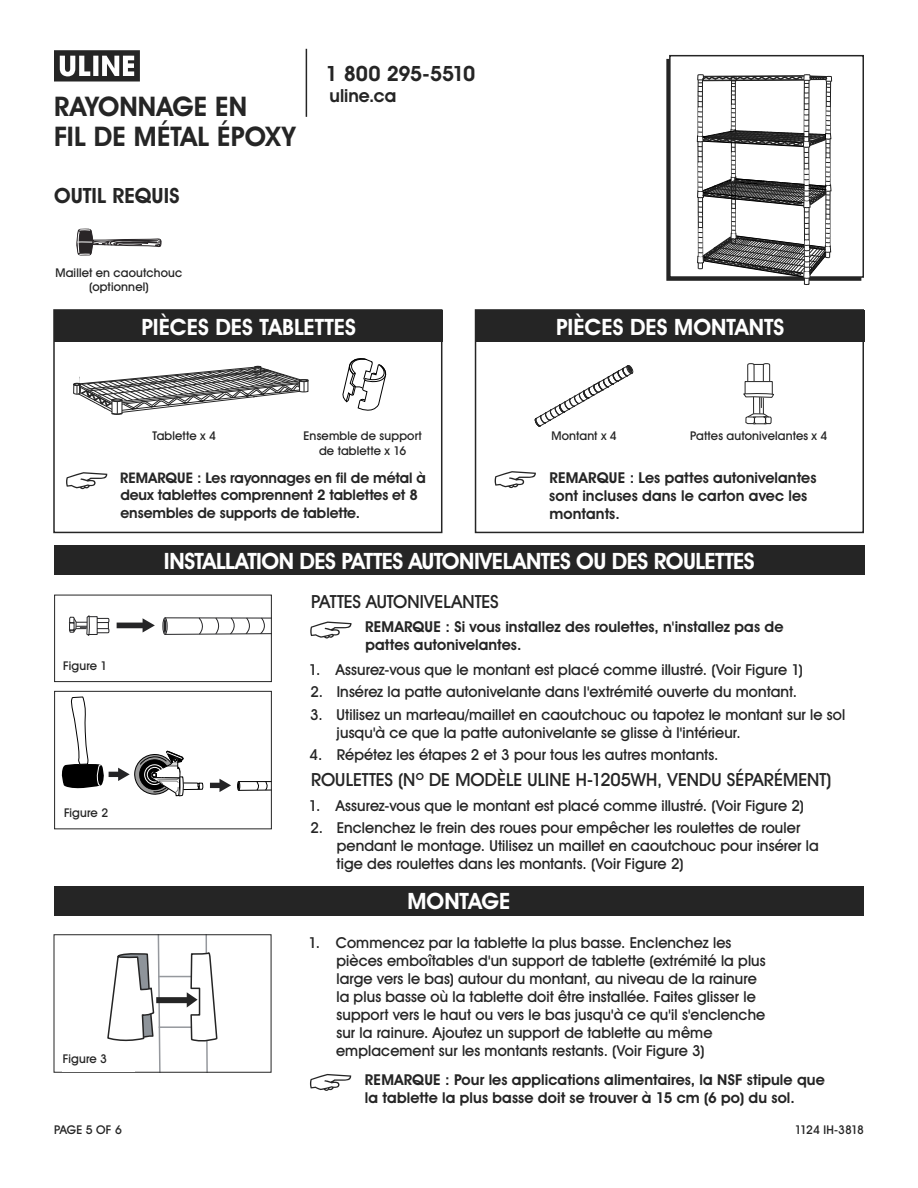
<style>
.page{position:relative;width:918px;height:1188px;background:#fff}
.page>*{position:absolute;margin:0;border:0;box-sizing:border-box;transform-origin:0 0}
.t1{font:700 27px/30px "Uline Two Knine";letter-spacing:.005em;color:#252525}
.t2{font:700 22.5px "Uline Two Knine";letter-spacing:-.015em;color:#fff}
.t3{font:700 21px "Uline Two Knine";letter-spacing:-.005em;color:#252525}
.t4{font:18px "Uline Two Knine";color:#252525}
.t5{font:700 18px "Uline Two Knine";color:#252525}
.t6{font:15px/18px "Uline Two Knine";letter-spacing:.005em;color:#252525}
.t7{font:700 15px/18px "Uline Two Knine";letter-spacing:.005em;color:#252525}
.t8{font:700 14.7px/17.5px "Uline Two Knine";letter-spacing:-.005em;color:#252525}
.t9{font:12px/14.4px "Uline Two Knine";letter-spacing:.015em;color:#252525;text-align:center}
.t10{font:12px "Uline Two Knine";letter-spacing:-.065em;color:#252525}
.s1{font-weight:700}
</style>
<div class="page">
<svg style="left:54px;top:50px;width:86px;height:32px"></svg>
<hr style="left:306px;top:49px;width:1px;height:68px;background:#252525">
<div style="left:475px;top:309px;width:389px;height:224px;border:2px solid #252525"></div>
<div style="left:53px;top:309px;width:389px;height:224px;border:2px solid #252525"></div>
<svg style="left:534px;top:365px;width:100px;height:62px"></svg>
<svg style="left:73px;top:366px;width:236px;height:49px"></svg>
<div style="left:669px;top:55px;width:195px;height:223px;border:2px solid #252525"></div>
<svg style="left:697px;top:74px;width:135px;height:211px"></svg>
<svg style="left:77px;top:229px;width:84px;height:26px"></svg>
<div style="left:54px;top:886px;width:810px;height:30px;background:#252525"></div>
<hr style="left:158px;top:976px;width:34px;height:1px;background:#95989d">
<hr style="left:159px;top:1026px;width:33px;height:2px;background:#95989d">
<svg style="left:107px;top:936px;width:56px;height:135px"></svg>
<div style="left:156px;top:997px;width:34px;height:6px;background:#252525"></div>
<svg style="left:187px;top:936px;width:31px;height:135px"></svg>
<div style="left:54px;top:934px;width:217px;height:139px;border:1px solid #252525"></div>
<div style="left:63px;top:1054px;width:72px;height:17px;background:#fff"></div>
<div style="left:54px;top:545px;width:810px;height:30px;background:#252525"></div>
<div style="left:163px;top:617px;width:5px;height:18px;border:1px solid #252527;border-radius:50%"></div>
<svg style="left:164px;top:617px;width:106px;height:18px"></svg>
<svg style="left:69px;top:615px;width:41px;height:21px"></svg>
<div style="left:117px;top:623px;width:28px;height:5px;background:#252527"></div>
<svg style="left:143px;top:618px;width:12px;height:15px"></svg>
<div style="left:54px;top:595px;width:218px;height:87px;border:1px solid #252525"></div>
<svg style="left:237px;top:781px;width:33px;height:10px"></svg>
<svg style="left:61px;top:697px;width:43px;height:92px"></svg>
<div style="left:109px;top:772px;width:11px;height:5px;background:#242426"></div>
<svg style="left:118px;top:751px;width:86px;height:46px"></svg>
<div style="left:210px;top:783px;width:11px;height:5px;background:#242426"></div>
<svg style="left:219px;top:779px;width:12px;height:13px"></svg>
<div style="left:54px;top:691px;width:218px;height:138px;border:1px solid #252525"></div>
<svg style="left:310px;top:622px;width:41px;height:17px"></svg>
<svg style="left:310px;top:1074px;width:41px;height:17px"></svg>
<div style="left:55px;top:310px;width:388px;height:31px;background:#252525"></div>
<div style="left:476px;top:310px;width:388px;height:31px;background:#252525"></div>
<svg style="left:495px;top:471px;width:41px;height:17px"></svg>
<svg style="left:66px;top:472px;width:41px;height:17px"></svg>
<div style="left:751px;top:364px;width:16px;height:22px;border:1px solid #252525"></div>
<svg style="left:763px;top:363px;width:7px;height:18px"></svg>
<svg style="left:747px;top:363px;width:8px;height:18px"></svg>
<div style="left:745px;top:382px;width:27px;height:13px;background:#fff"></div>
<div style="left:745px;top:381px;width:28px;height:14px;border:1px solid #252525"></div>
<svg style="left:743px;top:393px;width:31px;height:32px"></svg>
<svg style="left:342px;top:358px;width:45px;height:53px"></svg>
<h1 class="t1" style="left:54px;top:91px;width:243px">RAYONNAGE EN<br>FIL DE MÉTAL ÉPOXY</h1>
<h3 class="t3" style="left:54px;top:183px;width:127px">OUTIL REQUIS</h3>
<p class="t9" style="left:55px;top:265px;width:129px">Maillet en caoutchouc (optionnel)</p>
<h3 class="t3" style="left:325px;top:61px;width:152px">1 800 295-5510</h3>
<p class="t5" style="left:329px;top:85px;width:68px">uline.ca</p>
<h2 class="t2" style="left:141px;top:313px;width:216px">PIÈCES DES TABLETTES</h2>
<h2 class="t2" style="left:556px;top:313px;width:230px">PIÈCES DES MONTANTS</h2>
<p class="t9" style="left:152px;top:429px;width:65px">Tablette x 4</p>
<p class="t9" style="left:304px;top:429px;width:120px">Ensemble de support de tablette x 16</p>
<p class="t8" style="left:120px;top:469px;width:307px">REMARQUE : Les rayonnages en fil de métal à deux tablettes comprennent 2 tablettes et 8 ensembles de supports de tablette.</p>
<p class="t9" style="left:551px;top:429px;width:67px">Montant x 4</p>
<p class="t9" style="left:690px;top:429px;width:139px">Pattes autonivelantes x 4</p>
<p class="t7" style="left:549px;top:468px;width:269px">REMARQUE : Les pattes autonivelantes sont incluses dans le carton avec les montants.</p>
<p class="t9" style="left:63px;top:658px;width:46px">Figure 1</p>
<p class="t9" style="left:64px;top:805px;width:46px">Figure 2</p>
<p class="t9" style="left:63px;top:1052px;width:46px">Figure 3</p>
<h2 class="t2" style="left:164px;top:547px;width:592px">INSTALLATION DES PATTES AUTONIVELANTES OU DES ROULETTES</h2>
<p class="t4" style="left:311px;top:590px;width:189px">PATTES AUTONIVELANTES</p>
<p class="t7" style="left:365px;top:618px;width:420px">REMARQUE : Si vous installez des roulettes, n'installez pas de pattes autonivelantes.</p>
<p class="t6" style="left:309px;top:660px;width:496px">1. Assurez-vous que le montant est placé comme illustré. (Voir Figure 1)</p>
<p class="t6" style="left:310px;top:683px;width:488px">2. Insérez la patte autonivelante dans l<span class="s1">'</span>extrémité ouverte du montant.</p>
<p class="t6" style="left:337px;top:705px;width:510px;text-indent:-26px">3. Utilisez un marteau/maillet en caoutchouc ou tapotez le montant sur le sol jusqu<span class="s1">'</span>à ce que la patte autonivelante se glisse à l<span class="s1">'</span>intérieur.</p>
<p class="t6" style="left:310px;top:745px;width:410px">4. Répétez les étapes 2 et 3 pour tous les autres montants.</p>
<p class="t4" style="left:311px;top:768px;width:522px">ROULETTES (Nº DE MODÈLE ULINE H-1205WH, VENDU SÉPARÉMENT)</p>
<p class="t6" style="left:309px;top:796px;width:497px">1. Assurez-vous que le montant est placé comme illustré. (Voir Figure 2)</p>
<p class="t6" style="left:337px;top:818px;width:484px;text-indent:-26px">2. Enclenchez le frein des roues pour empêcher les roulettes de rouler pendant le montage. Utilisez un maillet en caoutchouc pour insérer la tige des roulettes dans les montants. (Voir Figure 2)</p>
<h2 class="t2" style="left:407px;top:888px;width:105px">MONTAGE</h2>
<p class="t6" style="left:336px;top:933px;width:431px;text-indent:-28px">1. Commencez par la tablette la plus basse. Enclenchez les pièces emboîtables d<span class="s1">'</span>un support de tablette (extrémité la plus large vers le bas) autour du montant, au niveau de la rainure la plus basse où la tablette doit être installée. Faites glisser le support vers le haut ou vers le bas jusqu<span class="s1">'</span>à ce qu<span class="s1">'</span>il s<span class="s1">'</span>enclenche sur la rainure. Ajoutez un support de tablette au même emplacement sur les montants restants. (Voir Figure 3)</p>
<p class="t7" style="left:365px;top:1070px;width:461px">REMARQUE : Pour les applications alimentaires, la NSF stipule que la tablette la plus basse doit se trouver à 15 cm (6 po) du sol.</p>
<p class="t9" style="left:54px;top:1122px;width:69px">PAGE 5 OF 6</p>
<p class="t10" style="left:795px;top:1122px;width:71px">1124 IH-3818</p>
</div>
